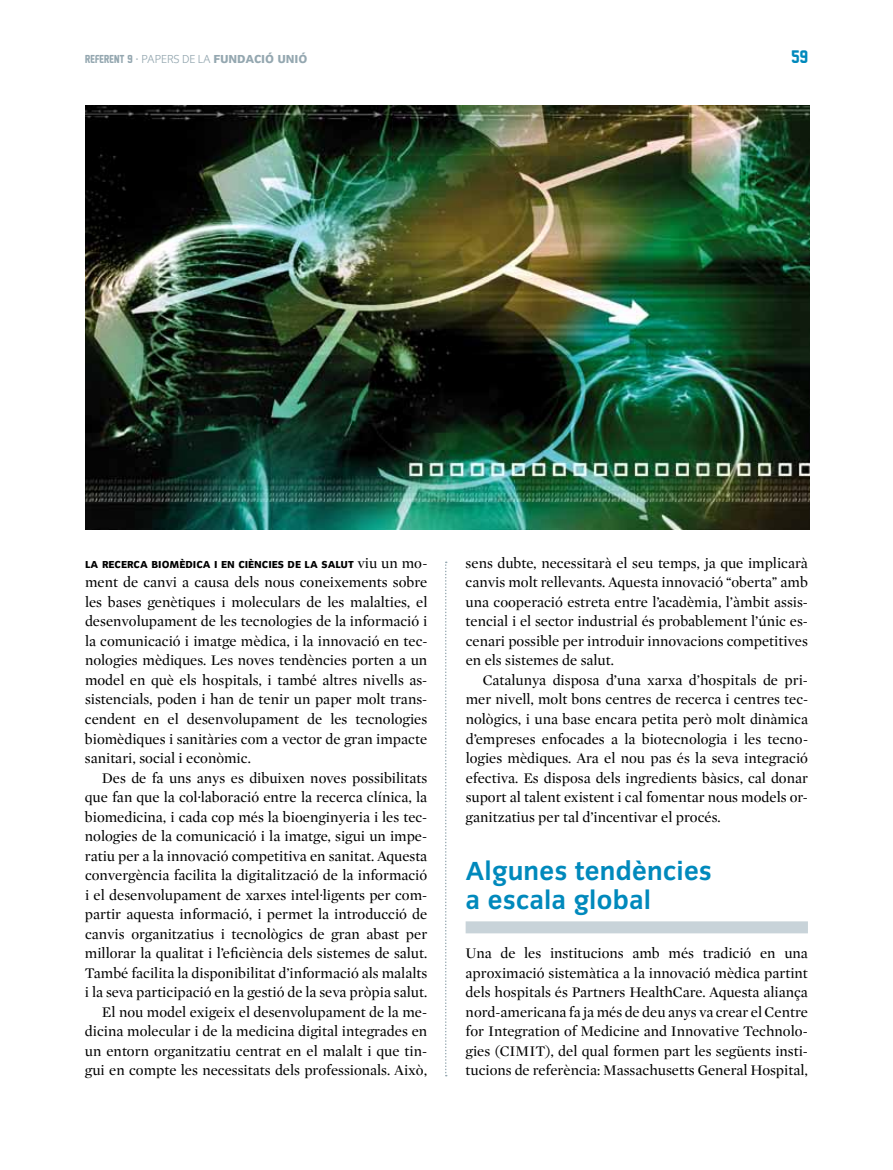
<style>
.page{position:relative;width:893px;height:1170px;background:#fff}
.page>*{position:absolute;margin:0;border:0;box-sizing:border-box;transform-origin:0 0}
.t1{font:700 27px/28.5px "Congress Sans";color:#0089bc}
.t2{font:16.5px "New Athletic M54";color:#0089bc}
.t3{font:15px/19.5px "Mercury Display Roman";color:#000;text-align:justify}
.t4{font:800 12px "Congress Sans";letter-spacing:-.01em;color:#94a7b0}
.t5{font:800 10.5px "Congress Sans";color:#000}
.s1{font-family:"New Athletic M54";font-weight:400;font-size:10.5px}
.s2{font-weight:400}
.s3{font-weight:300}
.s4{font-family:"Congress Sans";font-weight:800;font-size:10.5px}
</style>
<div class="page">
<svg style="left:445px;top:561px;width:2px;height:515px"></svg>
<div style="left:466px;top:921px;width:342px;height:12px;background:#c8d3d9"></div>
<img style="left:85px;top:106px;width:724px;height:423px">
<p class="t4" style="left:85px;top:52px;width:224px"><span class="s1">REFERENT 9</span> <span class="s2">·</span> <span class="s3">PAPERS DE LA</span> FUNDACIÓ UNIÓ</p>
<p class="t2" style="left:792px;top:48px;width:18px">59</p>
<p class="t3" style="left:85px;top:553px;width:344px;text-indent:263px"><span class="s4">T</span> viu un mo&shy;ment de canvi a causa dels nous coneixements sobre les bases genètiques i moleculars de les malalties, el desenvolupament de les tecnologies de la informació i la comunicació i imatge mèdica, i la innovació en tec&shy;nologies mèdiques. Les noves tendències porten a un model en què els hospitals, i també altres nivells as&shy;sistencials, poden i han de tenir un paper molt trans&shy;cendent en el desenvolupament de les tecnologies biomèdiques i sanitàries com a vector de gran impacte sanitari, social i econòmic.</p>
<p class="t3" style="left:85px;top:768px;width:344px;text-align:right">Des de fa uns anys es dibuixen noves possibilitats que fan que la col·laboració entre la recerca clínica, la biomedicina, i cada cop més la bioenginyeria i les tec&shy;nologies de la comunicació i la imatge, sigui un impe&shy;ratiu per a la innovació competitiva en sanitat. Aquesta convergència facilita la digitalització de la informació i el desenvolupament de xarxes intel·ligents per com&shy;partir aquesta informació, i permet la introducció de canvis organitzatius i tecnològics de gran abast per millorar la qualitat i l’eficiència dels sistemes de salut.<br>També facilita la disponibilitat d’informació als malalts i la seva participació en la gestió de la seva pròpia salut.<br>El nou model exigeix el desenvolupament de la me&shy;dicina molecular i de la medicina digital integrades en un entorn organitzatiu centrat en el malalt i que tin&shy;gui en compte les necessitats dels professionals. Això,</p>
<p class="t5" style="left:85px;top:558px;width:108px">LA RECERCA BIOMÈDICA</p>
<p class="t5" style="left:214px;top:558px;width:47px">IEN CIÈNCIE</p>
<p class="t5" style="left:278px;top:558px;width:58px">S DE LA SALU</p>
<p class="t3" style="left:466px;top:553px;width:344px">sens dubte, necessitarà el seu temps, ja que implicarà canvis molt rellevants. Aquesta innovació “oberta” amb una cooperació estreta entre l’acadèmia, l’àmbit assis&shy;tencial i el sector industrial és probablement l’únic es&shy;cenari possible per introduir innovacions competitives en els sistemes de salut.</p>
<p class="t3" style="left:466px;top:670px;width:344px;text-indent:17px">Catalunya disposa d’una xarxa d’hospitals de pri&shy;mer nivell, molt bons centres de recerca i centres tec&shy;nològics, i una base encara petita però molt dinàmica d’empreses enfocades a la biotecnologia i les tecno&shy;logies mèdiques. Ara el nou pas és la seva integració efectiva. Es disposa dels ingredients bàsics, cal donar suport al talent existent i cal fomentar nous models or&shy;ganitzatius per tal d’incentivar el procés.</p>
<h1 class="t1" style="left:466px;top:856px;width:248px">Algunes tendències a escala global</h1>
<p class="t3" style="left:466px;top:943px;width:344px">Una de les institucions amb més tradició en una aproximació sistemàtica a la innovació mèdica partint dels hospitals és Partners HealthCare. Aquesta aliança nord-americana fa ja més de deu anys va crear el Centre for Integration of Medicine and Innovative Technolo&shy;gies (CIMIT), del qual formen part les següents insti&shy;tucions de referència: Massachusetts General Hospital,</p>
</div>
